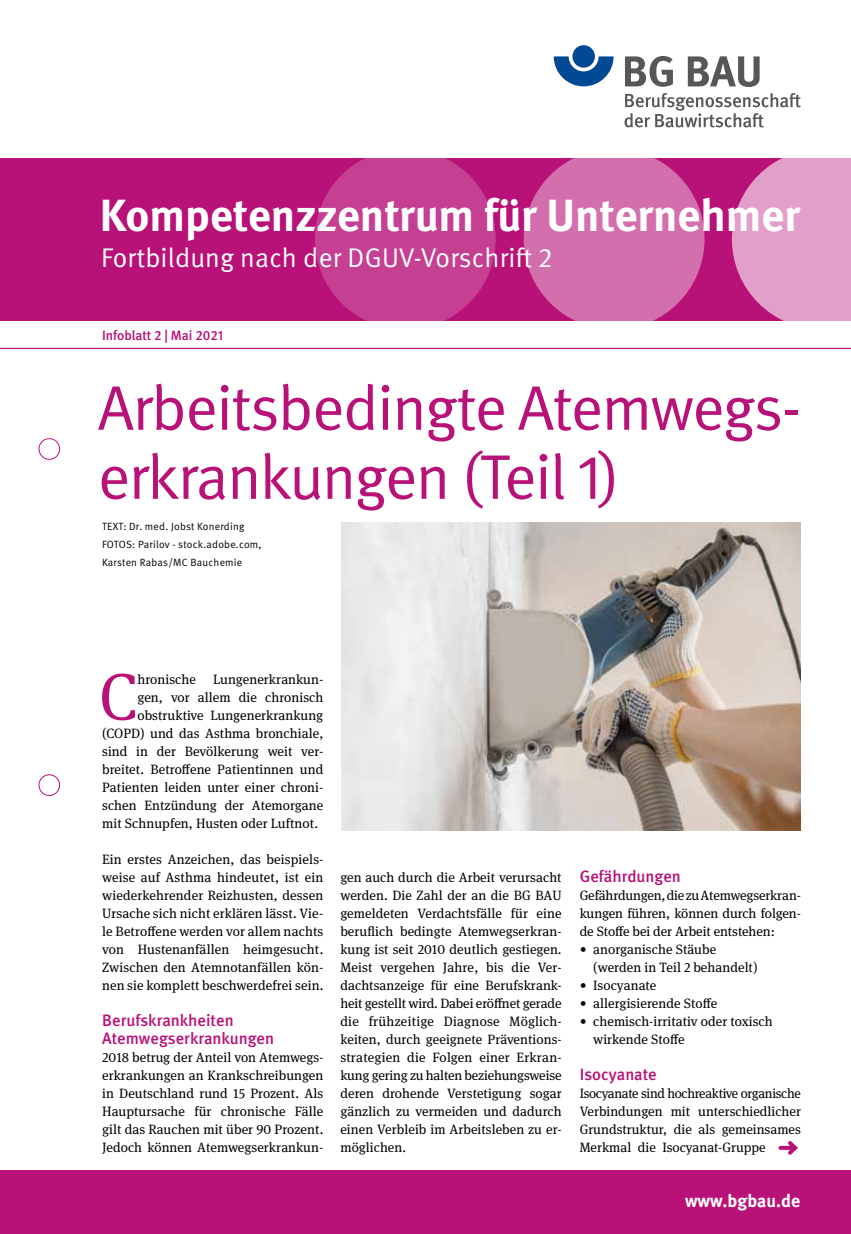
<style>
.page{position:relative;width:851px;height:1234px;background:#fff}
.page>*{position:absolute;margin:0;border:0;box-sizing:border-box;transform-origin:0 0}
.t1{font:65.7px "DGUV Meta Serif";color:#b81178}
.t2{font:63px "DGUV Meta";letter-spacing:-.02em;color:#b81178}
.t3{font:700 45px "DGUV Meta";color:#fff}
.t4{font:27px "DGUV Meta";letter-spacing:.01em;color:#fff}
.t5{font:700 18px "DGUV Meta";color:#fff}
.t6{font:500 16.5px/18px "DGUV Meta";letter-spacing:.005em;color:#b81178}
.t7{font:13.5px/18px "DGUV Meta Serif";letter-spacing:.005em;color:#000}
.t8{font:500 13.5px "DGUV Meta";letter-spacing:-.005em;color:#b81178}
.t9{font:10.5px/18px "DGUV Meta";letter-spacing:.025em;color:#000}
</style>
<div class="page">
<svg style="left:553px;top:56px;width:60px;height:30px"></svg>
<div style="left:572px;top:45px;width:22px;height:23px;background:#004994;border-radius:50%"></div>
<svg style="left:625px;top:56px;width:47px;height:31px"></svg>
<svg style="left:687px;top:56px;width:72px;height:31px"></svg>
<svg style="left:624px;top:93px;width:176px;height:34px"></svg>
<hr style="left:0;top:348px;width:850px;height:1px;background:#b81178">
<svg style="left:778px;top:1141px;width:19px;height:13px"></svg>
<div style="left:39px;top:774px;width:21px;height:21px;border:1px solid #b81178;border-radius:50%"></div>
<div style="left:39px;top:438px;width:21px;height:21px;border:1px solid #b81178;border-radius:50%"></div>
<img style="left:341px;top:522px;width:459px;height:308px">
<div style="left:0;top:158px;width:850px;height:163px;background:#b81178"></div>
<div style="left:0;top:1169px;width:850px;height:64px;background:#b81178"></div>
<div style="left:315px;top:149px;width:180px;height:180px;background:#c53f92;border-radius:50%"></div>
<div style="left:523px;top:149px;width:181px;height:180px;background:#d46fad;border-radius:50%"></div>
<svg style="left:732px;top:158px;width:118px;height:163px;background:#dc8dbe"></svg>
<h3 class="t3" style="left:100px;top:188px;width:701px">Kompetenzzentrum für Unternehmer</h3>
<h3 class="t4" style="left:101px;top:242px;width:452px">Fortbildung nach der DGUV-Vorschrift 2</h3>
<p class="t8" style="left:102px;top:327px;width:122px">Infoblatt 2 | Mai 2021</p>
<h2 class="t2" style="left:98px;top:371px;width:703px">Arbeitsbedingte Atemwegs-</h2>
<h2 class="t2" style="left:98px;top:440px;width:523px">erkrankungen (Teil 1)</h2>
<p class="t9" style="left:102px;top:518px;width:144px">TEXT: Dr. med. Jobst Konerding</p>
<p class="t9" style="left:102px;top:536px;width:161px">FOTOS: Parilov - stock.adobe.com,<br>Karsten Rabas/MC Bauchemie</p>
<p class="t1" style="left:99px;top:659px;width:39px">C</p>
<p class="t7" style="left:137px;top:670px;width:60px">hronische</p>
<p class="t7" style="left:213px;top:670px;width:112px">Lungenerkrankun-</p>
<p class="t7" style="left:137px;top:688px;width:187px">gen, vor allem die chronisch</p>
<p class="t7" style="left:137px;top:706px;width:187px">obstruktive Lungenerkrankung</p>
<p class="t7" style="left:102px;top:724px;width:223px">(COPD) und das Asthma bronchiale,</p>
<p class="t7" style="left:102px;top:760px;width:223px">breitet. Betroffene Patientinnen und</p>
<p class="t7" style="left:102px;top:796px;width:223px">schen Entzündung der Atemorgane mit Schnupfen, Husten oder Luftnot.</p>
<p class="t7" style="left:102px;top:742px;width:223px">sind in der Bevölkerung weit ver-</p>
<p class="t7" style="left:102px;top:778px;width:223px">Patienten leiden unter einer chroni-</p>
<p class="t7" style="left:102px;top:850px;width:223px">Ein erstes Anzeichen, das beispiels-</p>
<p class="t7" style="left:102px;top:868px;width:223px">weise auf Asthma hindeutet, ist ein wiederkehrender Reizhusten, dessen</p>
<p class="t7" style="left:102px;top:922px;width:223px">le Betroffene werden vor allem nachts von Hustenanfällen heimgesucht.</p>
<p class="t7" style="left:102px;top:976px;width:223px">nen sie komplett beschwerdefrei sein.</p>
<h3 class="t6" style="left:102px;top:1011px;width:173px">Berufskrankheiten<br>Atemwegserkrankungen</h3>
<p class="t7" style="left:102px;top:1066px;width:223px;text-align:justify">erkrankungen an Krankschreibungen in Deutschland rund 15 Prozent. Als Hauptursache für chronische Fälle gilt das Rauchen mit über 90 Prozent.</p>
<p class="t7" style="left:102px;top:904px;width:223px">Ursache sich nicht erklären lässt. Vie-</p>
<p class="t7" style="left:102px;top:958px;width:223px">Zwischen den Atemnotanfällen kön-</p>
<p class="t7" style="left:102px;top:1048px;width:223px">2018 betrug der Anteil von Atemwegs-</p>
<p class="t7" style="left:102px;top:1138px;width:223px">Jedoch können Atemwegserkrankun-</p>
<p class="t7" style="left:340px;top:868px;width:223px;text-align:justify">gen auch durch die Arbeit verursacht werden. Die Zahl der an die BG BAU gemeldeten Verdachtsfälle für eine</p>
<p class="t7" style="left:340px;top:940px;width:223px">kung ist seit 2010 deutlich gestiegen.</p>
<p class="t7" style="left:340px;top:922px;width:223px">beruflich bedingte Atemwegserkran-</p>
<p class="t7" style="left:340px;top:958px;width:223px">Meist vergehen Jahre, bis die Ver&shy;dachtsanzeige für eine Berufskrank-</p>
<p class="t7" style="left:340px;top:1012px;width:223px;text-align:justify">die frühzeitige Diagnose Möglich&shy;keiten, durch geeignete Präventions&shy;strategien die Folgen einer Erkran-</p>
<p class="t7" style="left:340px;top:994px;width:223px">heit gestellt wird. Dabei eröffnet gerade</p>
<p class="t7" style="left:340px;top:1066px;width:223px;text-align:justify">kung gering zu halten beziehungsweise deren drohende Verstetigung sogar gänzlich zu vermeiden und dadurch</p>
<p class="t7" style="left:340px;top:1138px;width:67px">möglichen.</p>
<p class="t7" style="left:340px;top:1120px;width:223px">einen Verbleib im Arbeitsleben zu er-</p>
<h3 class="t6" style="left:579px;top:867px;width:103px">Gefährdungen</h3>
<p class="t7" style="left:579px;top:886px;width:223px">Gefährdungen, die zu Atemwegserkran&shy;kungen führen, können durch folgen-</p>
<p class="t7" style="left:579px;top:922px;width:197px">de Stoffe bei der Arbeit entstehen:</p>
<p class="t7" style="left:593px;top:940px;width:166px;text-indent:-14px">• anorganische Stäube (werden in Teil 2 behandelt)</p>
<p class="t7" style="left:579px;top:976px;width:78px">• Isocyanate</p>
<p class="t7" style="left:579px;top:994px;width:139px">• allergisierende Stoffe</p>
<p class="t7" style="left:593px;top:1012px;width:181px;text-indent:-14px">• chemisch-irritativ oder toxisch wirkende Stoffe</p>
<h3 class="t6" style="left:579px;top:1065px;width:79px">Isocyanate</h3>
<p class="t7" style="left:579px;top:1084px;width:223px;text-align:justify">Isocyanate sind hochreaktive organische Verbindungen mit unterschiedlicher Grundstruktur, die als gemeinsames Merkmal die Isocyanat-Gruppe</p>
<h3 class="t5" style="left:685px;top:1189px;width:117px">www.bgbau.de</h3>
</div>
